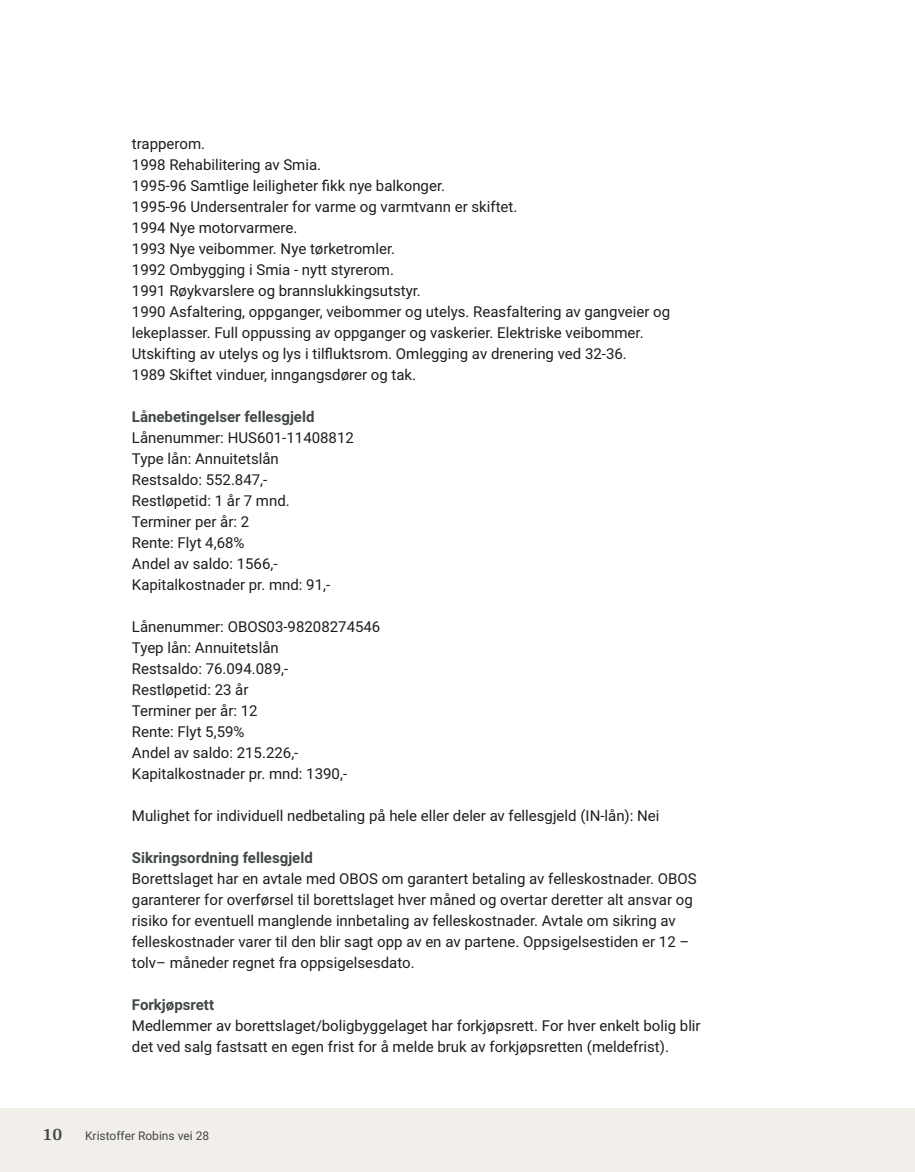
<style>
.page{position:relative;width:915px;height:1172px;background:#fff}
.page>*{position:absolute;margin:0;border:0;box-sizing:border-box;transform-origin:0 0}
.t1{font:700 18px "Arya";color:#414749}
.t2{font:15px/21px "Roboto Vitec";color:#1d1d1b}
.t3{font:700 15px "Roboto Vitec";color:#414749}
.t4{font:12px "Roboto Vitec";color:#414749}
</style>
<div class="page">
<div style="left:0;top:1108px;width:914px;height:64px;background:#f2eeea"></div>
<p class="t2" style="left:132px;top:132px;width:539px">trapperom.<br>1998 Rehabilitering av Smia.<br>1995‑96 Samtlige leiligheter fikk nye balkonger.<br>1995‑96 Undersentraler for varme og varmtvann er skiftet.<br>1994 Nye motorvarmere.<br>1993 Nye veibommer. Nye tørketromler.<br>1992 Ombygging i Smia ‑ nytt styrerom.<br>1991 Røykvarslere og brannslukkingsutstyr.<br>1990 Asfaltering, oppganger, veibommer og utelys. Reasfaltering av gangveier og lekeplasser. Full oppussing av oppganger og vaskerier. Elektriske veibommer.<br>Utskifting av utelys og lys i tilfluktsrom. Omlegging av drenering ved 32‑36.<br>1989 Skiftet vinduer, inngangsdører og tak.</p>
<p class="t3" style="left:132px;top:406px;width:184px">Lånebetingelser fellesgjeld</p>
<p class="t2" style="left:132px;top:426px;width:223px">Lånenummer: HUS601‑11408812<br>Type lån: Annuitetslån<br>Restsaldo: 552.847,‑<br>Restløpetid: 1 år 7 mnd.<br>Terminer per år: 2<br>Rente: Flyt 4,68%<br>Andel av saldo: 1566,‑<br>Kapitalkostnader pr. mnd: 91,‑</p>
<p class="t2" style="left:132px;top:615px;width:250px">Lånenummer: OBOS03‑98208274546<br>Tyep lån: Annuitetslån<br>Restsaldo: 76.094.089,‑<br>Restløpetid: 23 år<br>Terminer per år: 12<br>Rente: Flyt 5,59%<br>Andel av saldo: 215.226,‑<br>Kapitalkostnader pr. mnd: 1390,‑</p>
<p class="t2" style="left:132px;top:804px;width:529px">Mulighet for individuell nedbetaling på hele eller deler av fellesgjeld (IN‑lån): Nei</p>
<p class="t3" style="left:132px;top:847px;width:182px">Sikringsordning fellesgjeld</p>
<p class="t2" style="left:132px;top:867px;width:566px">Borettslaget har en avtale med OBOS om garantert betaling av felleskostnader. OBOS garanterer for overførsel til borettslaget hver måned og overtar deretter alt ansvar og risiko for eventuell manglende innbetaling av felleskostnader. Avtale om sikring av felleskostnader varer til den blir sagt opp av en av partene. Oppsigelsestiden er 12 – tolv– måneder regnet fra oppsigelsesdato.</p>
<p class="t3" style="left:132px;top:994px;width:84px">Forkjøpsrett</p>
<p class="t2" style="left:132px;top:1014px;width:570px">Medlemmer av borettslaget/ boligbyggelaget har forkjøpsrett. For hver enkelt bolig blir det ved salg fastsatt en egen frist for å melde bruk av forkjøpsretten (meldefrist).</p>
<p class="t1" style="left:43px;top:1123px;width:21px">10</p>
<p class="t4" style="left:85px;top:1127px;width:126px">Kristoffer Robins vei 28</p>
</div>
